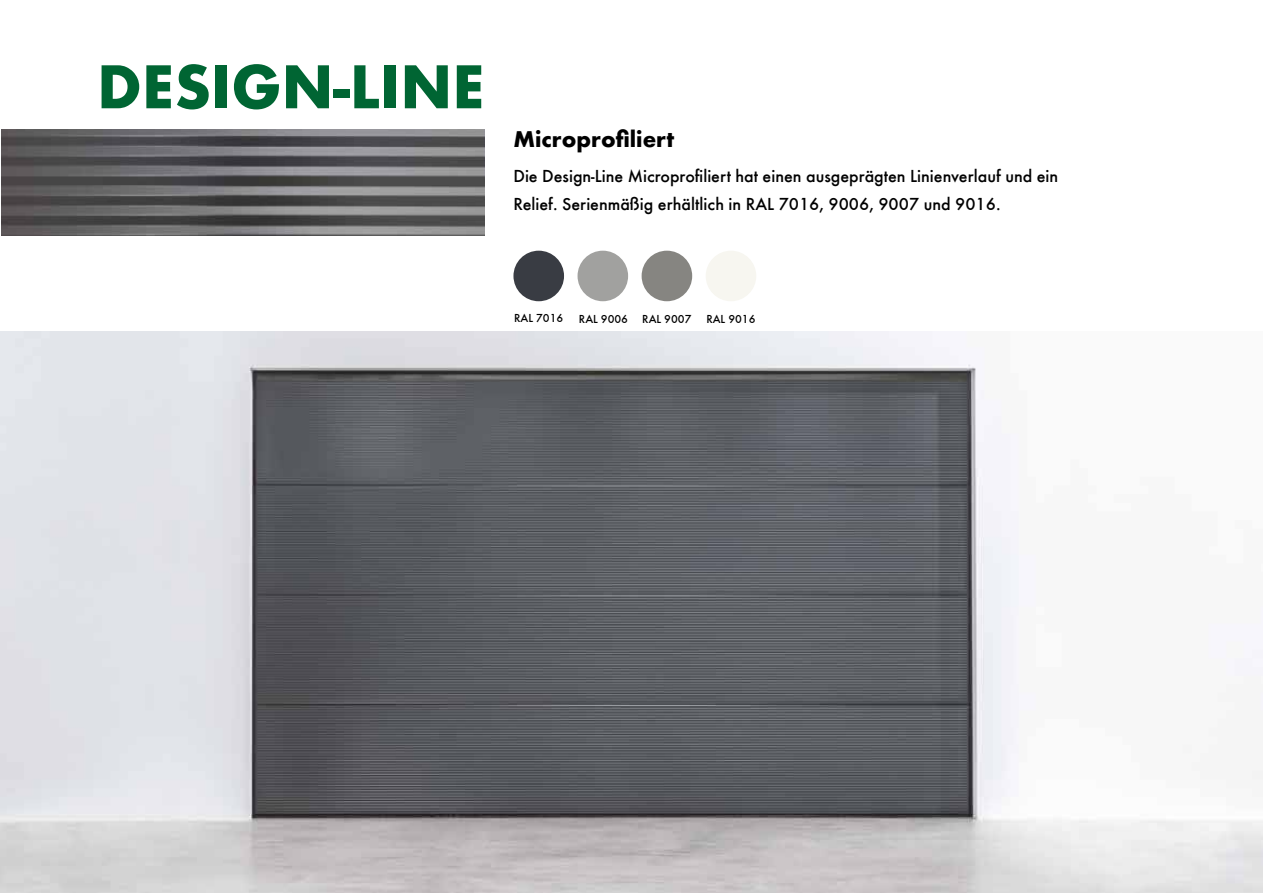
<style>
.page{position:relative;width:1263px;height:893px;background:#fff}
.page>*{position:absolute;margin:0;border:0;box-sizing:border-box;transform-origin:0 0}
.t1{font:700 57px "Futura";color:#006533}
.t2{font:700 21px "Futura";color:#000}
.t3{font:500 18px/28.5px "Futura T";color:#000}
.t4{font:500 12px "Futura T";color:#000}
</style>
<div class="page">
<img style="left:0;top:332px;width:1262px;height:561px">
<img style="left:1px;top:130px;width:484px;height:106px">
<div style="left:513px;top:251px;width:51px;height:50px;background:#393c43;border-radius:50%"></div>
<div style="left:642px;top:251px;width:50px;height:50px;background:#868581;border-radius:50%"></div>
<div style="left:577px;top:251px;width:51px;height:50px;background:#a1a19f;border-radius:50%"></div>
<div style="left:706px;top:251px;width:50px;height:50px;background:#f7f6f0;border-radius:50%"></div>
<h1 class="t1" style="left:97px;top:46px;width:389px">DESIGN-LINE</h1>
<p class="t2" style="left:513px;top:124px;width:162px">Microprofiliert</p>
<p class="t3" style="left:513px;top:161px;width:546px">Die Design-Line Microprofiliert hat einen ausgeprägten Linienverlauf und ein<br>Relief. Serienmäßig erhältlich in RAL 7016, 9006, 9007 und 9016.</p>
<p class="t4" style="left:514px;top:311px;width:51px">RAL 7016</p>
<p class="t4" style="left:579px;top:312px;width:178px">RAL 9006 RAL 9007 RAL 9016</p>
</div>
